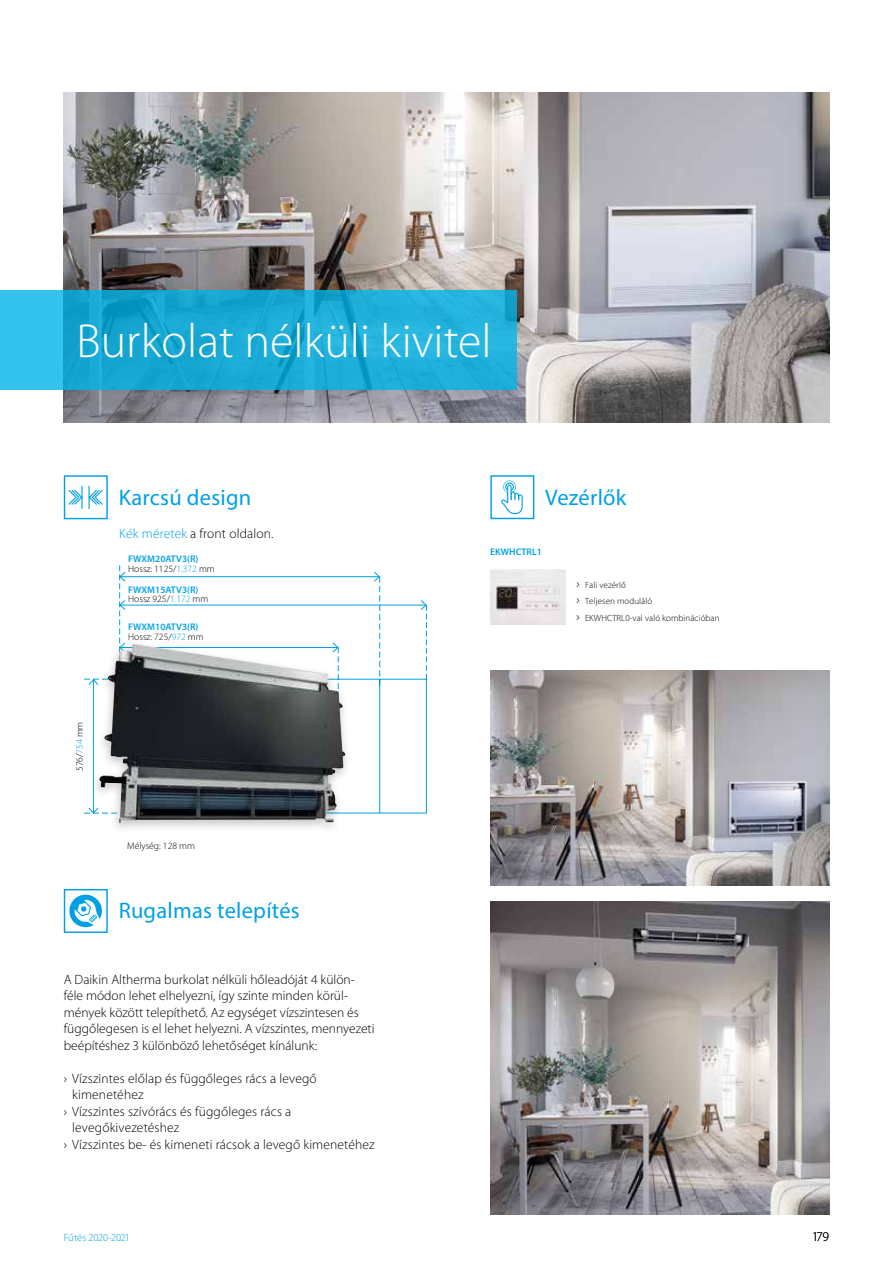
<style>
.page{position:relative;width:893px;height:1263px;background:#fff}
.page>*{position:absolute;margin:0;border:0;box-sizing:border-box;transform-origin:0 0}
.t1{font:300 48px "Myriad Pro";color:#fff}
.t2{font:22.5px "Myriad Pro";letter-spacing:.01em;color:#00a1e4}
.t3{font:300 13.5px/16.5px "Myriad Pro";color:#000}
.t4{font:300 10.5px "Myriad Pro";letter-spacing:.01em;color:#00a1e4}
.t5{font:600 9.6px/9.9px "Myriad Pro";color:#00a1e4}
.t6{font:300 9.6px "Myriad Pro";color:#000}
.t7{font:300 9px/16.5px "Myriad Pro";letter-spacing:.01em;color:#000}
.s1{color:#00a1e4}
.s2{font-weight:300;color:#000}
.s3{font-weight:300}
.s4{font-size:13.5px}
</style>
<div class="page">
<img style="left:64px;top:92px;width:765px;height:330px">
<svg style="left:0;top:291px;width:516px;height:99px;background:#1dadd8"></svg>
<div style="left:64px;top:475px;width:44px;height:44px;border:1px solid #00a1e4"></div>
<svg style="left:68px;top:485px;width:35px;height:24px"></svg>
<svg style="left:84px;top:565px;width:343px;height:249px"></svg>
<hr style="left:379px;top:679px;width:1px;height:134px;background:#00a1e4">
<div style="left:90px;top:640px;width:263px;height:195px;background:#000;opacity:.22"></div>
<img style="left:98px;top:644px;width:249px;height:179px">
<div style="left:490px;top:475px;width:44px;height:44px;border:1px solid #00a1e4"></div>
<svg style="left:501px;top:480px;width:22px;height:34px"></svg>
<img style="left:490px;top:570px;width:76px;height:54px">
<svg style="left:69px;top:894px;width:33px;height:34px"></svg>
<div style="left:64px;top:889px;width:44px;height:44px;border:1px solid #00a1e4"></div>
<img style="left:490px;top:670px;width:339px;height:216px">
<img style="left:491px;top:901px;width:338px;height:314px">
<h1 class="t1" style="left:77px;top:317px;width:417px">Burkolat nélküli kivitel</h1>
<h2 class="t2" style="left:119px;top:486px;width:134px">Karcsú design</h2>
<p class="t3" style="left:119px;top:526px;width:156px"><span class="s1">Kék méretek</span> a front oldalon.</p>
<h2 class="t2" style="left:545px;top:486px;width:83px">Vezérlők</h2>
<p class="t5" style="left:128px;top:554px;width:88px">FWXM20ATV3(R)<br><span class="s2">Hossz: 1125/</span><span class="s3">1.372</span> <span class="s2">mm</span></p>
<p class="t5" style="left:128px;top:584px;width:82px;line-height:9.4px">FWXM15ATV3(R)<br><span class="s2">Hossz 925/</span><span class="s3">1.172</span> <span class="s2">mm</span></p>
<p class="t6" style="left:75px;top:771px;width:51px;rotate:-90deg">576/<span class="s1">754</span> mm</p>
<p class="t5" style="left:128px;top:622px;width:77px">FWXM10ATV3(R)<br><span class="s2">Hossz: 725/</span><span class="s3">972</span> <span class="s2">mm</span></p>
<p class="t6" style="left:127px;top:841px;width:69px">Mélység: 128 mm</p>
<h2 class="t2" style="left:119px;top:899px;width:183px">Rugalmas telepítés</h2>
<p class="t3" style="left:64px;top:971px;width:312px">A Daikin Altherma burkolat nélküli hőleadóját 4 külön&shy;féle módon lehet elhelyezni, így szinte minden körül&shy;mények között telepíthető. Az egységet vízszintesen és függőlegesen is el lehet helyezni. A vízszintes, mennyezeti beépítéshez 3 különböző lehetőséget kínálunk:</p>
<p class="t3" style="left:64px;top:1070px;width:255px">› Vízszintes előlap és függőleges rács a levegő</p>
<p class="t3" style="left:72px;top:1087px;width:73px">kimenetéhez</p>
<p class="t3" style="left:64px;top:1103px;width:229px">› Vízszintes szívórács és függőleges rács a</p>
<p class="t3" style="left:72px;top:1120px;width:109px">levegőkivezetéshez</p>
<p class="t3" style="left:64px;top:1136px;width:312px">› Vízszintes be- és kimeneti rácsok a levegő kimenetéhez</p>
<p class="t5" style="left:490px;top:546px;width:53px">EKWHCTRL1</p>
<p class="t7" style="left:576px;top:577px;width:145px"><span class="s4">›</span> Fali vezérlő<br><span class="s4">›</span> Teljesen moduláló<br><span class="s4">›</span> EKWHCTRL0-val való kombinációban</p>
<p class="t4" style="left:64px;top:1233px;width:67px">Fűtés 2020-2021</p>
<p class="t3" style="left:813px;top:1229px;width:18px">179</p>
</div>
